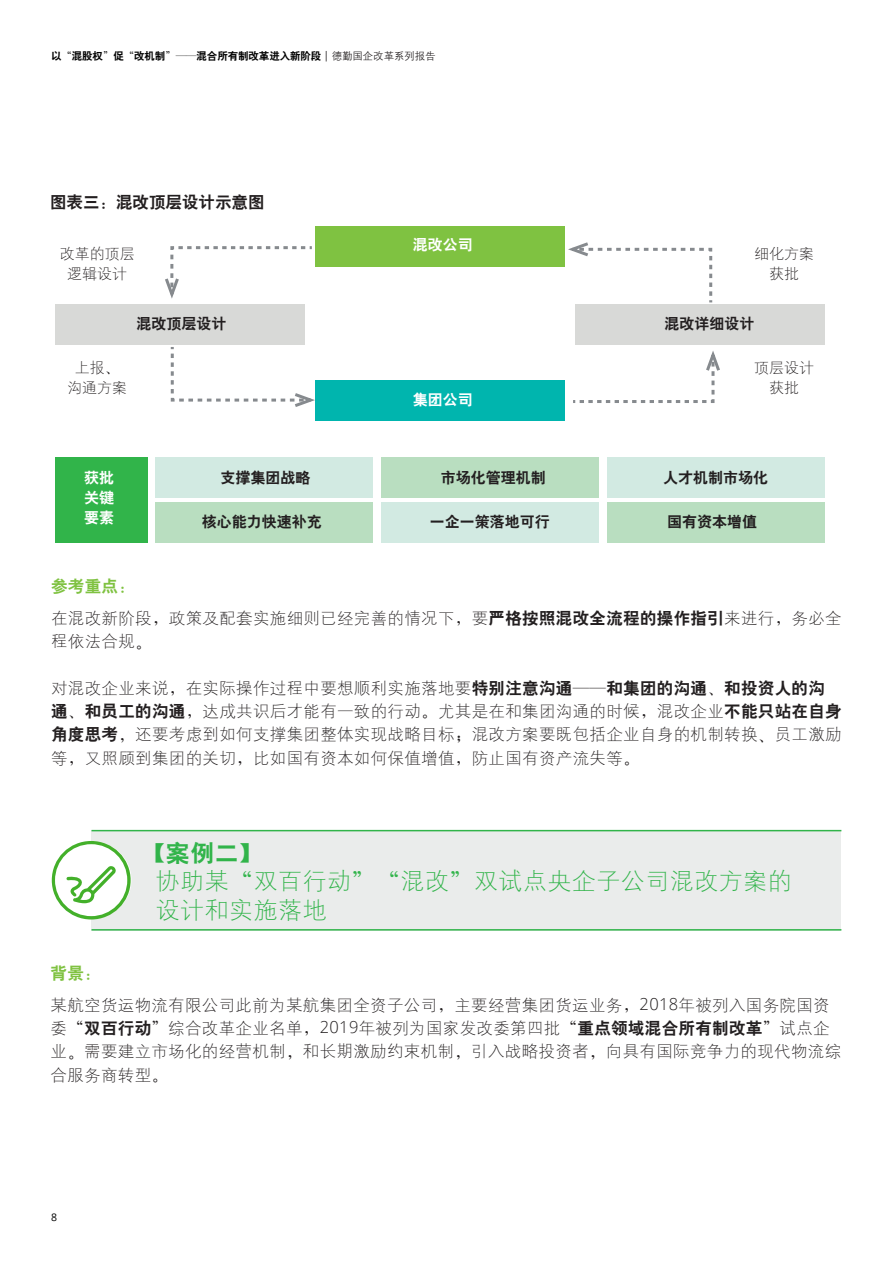
<style>
.page{position:relative;width:893px;height:1263px;background:#fff}
.page>*{position:absolute;margin:0;border:0;box-sizing:border-box;transform-origin:0 0}
.内文__9_5_13_5{font:24px/28.5px "H Yg 1 gj";letter-spacing:.02em;color:#31b44a}
.内文__9_5_13_5-2{font:24px "H Yb 2 gj";color:#31b44a}
.内文__9_5_13_5-3{font:16.5px/23.2px "H Yg 1 gj";letter-spacing:.02em;color:#231f20}
.内文__9_5_13_5-4{font:16.5px "H Yb 2 gj";color:#231f20}
.内文__9_5_13_5-5{font:16.5px "H Yb 2 gj";letter-spacing:.02em;color:#7fc241}
.内文__9_5_13_5-6{font:15px "H Yb 2 gj";color:#231f20}
.内文__9_5_13_5-7{font:15px/20.2px "H Yg 1 gj";color:#231f20;text-align:center}
.内文__9_5_13_5-8{font:15px/20.2px "H Yb 2 gj";color:#fff}
.t1{font:10.5px "H Yb 2 gj";letter-spacing:-.01em;color:#000}
.t2{font:10.5px "Open Sans";color:#010101}
.s1{font-family:"H Ya 6 gj"}
.s2{font-family:"Open Sans";color:#231f20}
.s3{font-family:"H Yg 2 gj";color:#231f20}
.s4{font-family:"H Yb 2 gj"}
.s5{font-family:"Open Sans";font-weight:300}
</style>
<div class="page">
<div style="left:315px;top:227px;width:250px;height:40px;background:#7fc241"></div>
<div style="left:55px;top:304px;width:250px;height:40px;background:#d8d9d7"></div>
<div style="left:575px;top:304px;width:250px;height:40px;background:#d8d9d7"></div>
<div style="left:315px;top:380px;width:250px;height:41px;background:#00b5ae"></div>
<div style="left:155px;top:457px;width:217px;height:40px;background:#d2eae2"></div>
<div style="left:381px;top:457px;width:217px;height:40px;background:#b9dec0"></div>
<div style="left:608px;top:457px;width:217px;height:40px;background:#d2eae2"></div>
<div style="left:155px;top:502px;width:217px;height:41px;background:#b9dec0"></div>
<div style="left:381px;top:502px;width:217px;height:41px;background:#d2eae2"></div>
<div style="left:608px;top:502px;width:217px;height:41px;background:#b9dec0"></div>
<div style="left:55px;top:457px;width:93px;height:86px;background:#31b44a"></div>
<svg style="left:165px;top:246px;width:147px;height:53px"></svg>
<svg style="left:573px;top:351px;width:147px;height:52px"></svg>
<svg style="left:568px;top:242px;width:145px;height:61px"></svg>
<svg style="left:169px;top:344px;width:146px;height:63px"></svg>
<div style="left:92px;top:830px;width:749px;height:100px;background:#eaeceb"></div>
<hr style="left:92px;top:929px;width:749px;height:1px;background:#31b44a">
<svg style="left:52px;top:841px;width:78px;height:78px"></svg>
<hr style="left:92px;top:830px;width:749px;height:1px;background:#31b44a">
<p class="t1" style="left:51px;top:51px;width:386px">以<span class="s1">“</span>混股权<span class="s1">”</span>促<span class="s1">“</span>改机制<span class="s1">”——</span>混合所有制改革进入新阶段 <span class="s2">|</span> <span class="s3">德勤国企改革系列报告</span></p>
<p class="内文__9_5_13_5-4" style="left:50px;top:194px;width:216px">图表三<span class="s1">：</span>混改顶层设计示意图</p>
<p class="内文__9_5_13_5-7" style="left:60px;top:243px;width:77px">改革的顶层逻辑设计</p>
<p class="内文__9_5_13_5-8" style="left:413px;top:234px;width:61px">混改公司</p>
<p class="内文__9_5_13_5-7" style="left:754px;top:243px;width:61px">细化方案获批</p>
<p class="内文__9_5_13_5-6" style="left:137px;top:316px;width:91px">混改顶层设计</p>
<p class="内文__9_5_13_5-6" style="left:664px;top:316px;width:91px">混改详细设计</p>
<p class="内文__9_5_13_5-7" style="left:67px;top:357px;width:62px">上报<span class="s1">、</span>沟通方案</p>
<p class="内文__9_5_13_5-8" style="left:413px;top:389px;width:61px">集团公司</p>
<p class="内文__9_5_13_5-7" style="left:754px;top:357px;width:61px">顶层设计获批</p>
<p class="内文__9_5_13_5-8" style="left:84px;top:467px;width:32px">获批</p>
<p class="内文__9_5_13_5-8" style="left:84px;top:487px;width:32px">关键要素</p>
<p class="内文__9_5_13_5-6" style="left:220px;top:469px;width:91px">支撑集团战略</p>
<p class="内文__9_5_13_5-6" style="left:441px;top:469px;width:106px">市场化管理机制</p>
<p class="内文__9_5_13_5-6" style="left:663px;top:469px;width:106px">人才机制市场化</p>
<p class="内文__9_5_13_5-6" style="left:202px;top:514px;width:121px">核心能力快速补充</p>
<p class="内文__9_5_13_5-6" style="left:430px;top:514px;width:121px">一企一策落地可行</p>
<p class="内文__9_5_13_5-6" style="left:667px;top:514px;width:91px">国有资本增值</p>
<p class="内文__9_5_13_5-5" style="left:51px;top:578px;width:85px">参考重点<span class="s1">：</span></p>
<p class="内文__9_5_13_5-3" style="left:51px;top:606px;width:792px">在混改新阶段<span class="s1">，</span>政策及配套实施细则已经完善的情况下<span class="s1">，</span>要<span class="s4">严格按照混改全流程的操作指引</span>来进行<span class="s1">，</span>务必全程依法合规<span class="s1">。</span></p>
<p class="内文__9_5_13_5-3" style="left:51px;top:676px;width:792px">对混改企业来说<span class="s1">，</span>在实际操作过程中要想顺利实施落地要<span class="s4">特别注意沟通</span><span class="s1">——</span><span class="s4">和集团的沟通</span><span class="s1">、</span><span class="s4">和投资人的沟通</span><span class="s1">、</span><span class="s4">和员工的沟通</span><span class="s1">，</span>达成共识后才能有一致的行动<span class="s1">。</span>尤其是在和集团沟通的时候<span class="s1">，</span>混改企业<span class="s4">不能只站在自身角度思考</span><span class="s1">，</span>还要考虑到如何支撑集团整体实现战略目标<span class="s1">；</span>混改方案要既包括企业自身的机制转换<span class="s1">、</span>员工激励等<span class="s1">，</span>又照顾到集团的关切<span class="s1">，</span>比如国有资本如何保值增值<span class="s1">，</span>防止国有资产流失等<span class="s1">。</span></p>
<p class="内文__9_5_13_5-2" style="left:141px;top:840px;width:123px"><span class="s1">【</span>案例二<span class="s1">】</span></p>
<p class="内文__9_5_13_5" style="left:156px;top:867px;width:638px">协助某<span class="s1">“</span>双百行动<span class="s1">”“</span>混改<span class="s1">”</span>双试点央企子公司混改方案的设计和实施落地</p>
<p class="内文__9_5_13_5-5" style="left:51px;top:965px;width:52px">背景<span class="s1">：</span></p>
<p class="内文__9_5_13_5-3" style="left:51px;top:993px;width:792px">某航空货运物流有限公司此前为某航集团全资子公司<span class="s1">，</span>主要经营集团货运业务<span class="s1">，</span><span class="s5">2018</span>年被列入国务院国资委<span class="s1">“</span><span class="s4">双百行动</span><span class="s1">”</span>综合改革企业名单<span class="s1">，</span><span class="s5">2019</span>年被列为国家发改委第四批<span class="s1">“</span><span class="s4">重点领域混合所有制改革</span><span class="s1">”</span>试点企业<span class="s1">。</span>需要建立市场化的经营机制<span class="s1">，</span>和长期激励约束机制<span class="s1">，</span>引入战略投资者<span class="s1">，</span>向具有国际竞争力的现代物流综合服务商转型<span class="s1">。</span></p>
<p class="t2" style="left:51px;top:1210px;width:8px">8</p>
</div>
